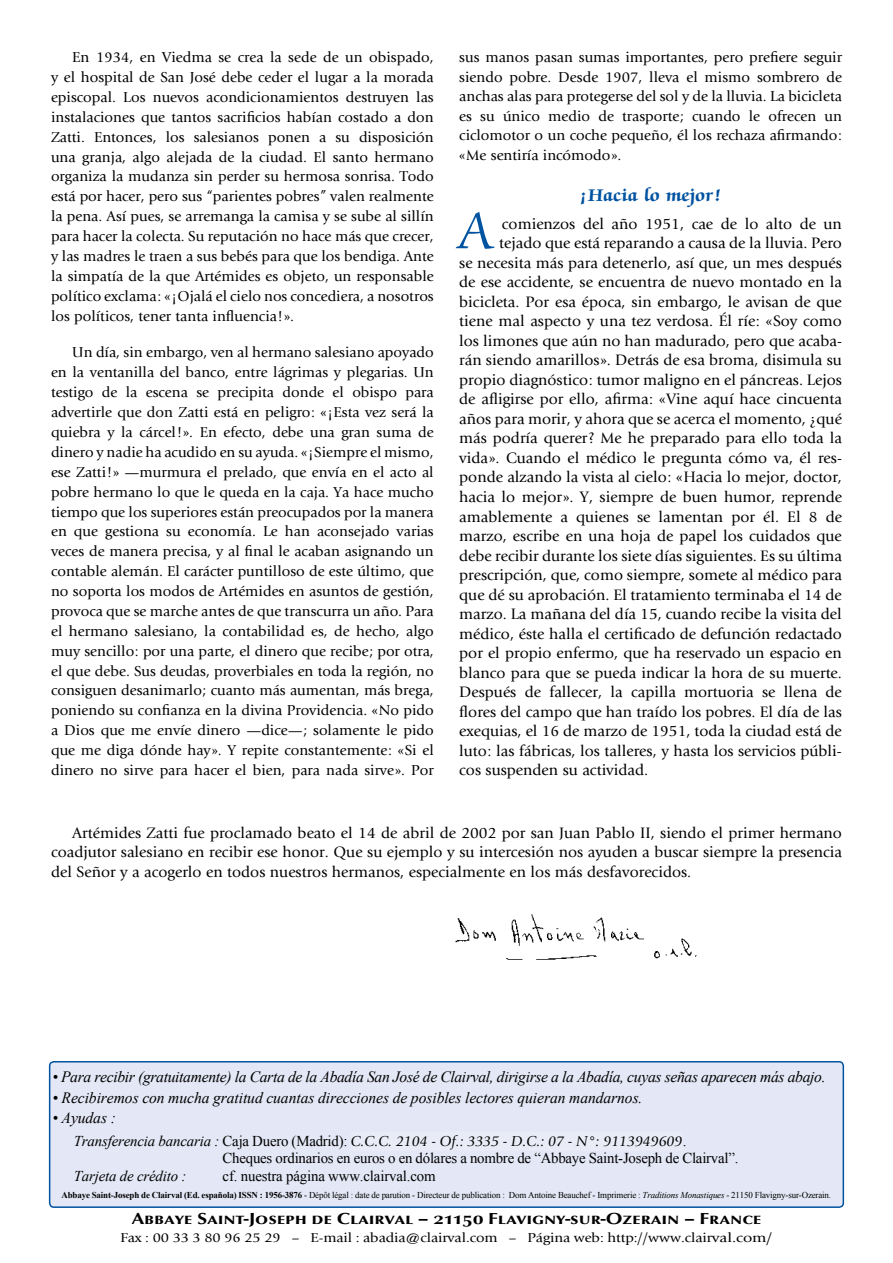
<style>
.page{position:relative;width:893px;height:1263px;background:#fff}
.page>*{position:absolute;margin:0;border:0;box-sizing:border-box;transform-origin:0 0}
.t1{font:60px "Zapf Chancery Std";color:#0053a1;scale:.91 1}
.t2{font:700 19.5px "Zapf Chancery Std";letter-spacing:.015em;color:#0053a1}
.t3{font:700 16.5px "Opus Sm Caps";letter-spacing:-.005em;color:#000;scale:1.2 1}
.t4{font:15.75px/19.5px "Giovanni";color:#000;text-align:justify}
.t5{font:italic 15.75px "Times New Roman";letter-spacing:-.02em;color:#000}
.t6{font:15px/20px "Giovanni";color:#000;text-align:justify}
.t7{font:15px "Times New Roman";letter-spacing:-.015em;color:#000}
.t8{font:italic 15px "Giovanni";letter-spacing:-.01em;color:#000}
.t9{font:italic 15px "Times New Roman";letter-spacing:-.01em;color:#000}
.t10{font:13.5px "Giovanni";letter-spacing:-.005em;color:#000;scale:1.1 1}
.t11{font:9px "Times New Roman";letter-spacing:-.015em;color:#000}
.s1{font-family:"Times New Roman"}
.s2{font-family:"Times New Roman";font-style:normal}
.s3{font-weight:700}
.s4{font-style:italic}
</style>
<div class="page">
<img style="left:455px;top:914px;width:242px;height:46px">
<div style="left:50px;top:1062px;width:793px;height:145px;background:#e4e7f5;border-radius:4px"></div>
<div style="left:351px;top:1131px;width:332px;height:20px;background:#e9ebf7"></div>
<div style="left:49px;top:1061px;width:795px;height:147px;border:2px solid #0053a1;border-radius:4px"></div>
<p class="t6" style="left:51px;top:48px;width:384px;text-indent:21px">En 1934, en Viedma se crea la sede de un obispado, y el hospital de San José debe ceder el lugar a la morada episcopal. Los nuevos acondicionamientos destruyen las instalaciones que tantos sacrificios habían costado a don Zatti. Entonces, los salesianos ponen a su disposición una granja, algo alejada de la ciudad. El santo hermano organiza la mudanza sin perder su hermosa sonrisa. Todo está por hacer, pero sus “parientes pobres” valen realmente la pena. Así pues, se arremanga la camisa y se sube al sillín para hacer la colecta. Su reputación no hace más que crecer, y las madres le traen a sus bebés para que los bendiga. Ante la simpatía de la que Artémides es objeto, un responsable político exclama: «¡Ojalá el cielo nos concediera, a nosotros los políticos, tener tanta influencia!».</p>
<p class="t6" style="left:51px;top:343px;width:384px;text-indent:21px">Un día, sin embargo, ven al hermano salesiano apoyado en la ventanilla del banco, entre lágrimas y plegarias. Un testigo de la escena se precipita donde el obispo para advertirle que don Zatti está en peligro: «¡Esta vez será la quiebra y la cárcel!». En efecto, debe una gran suma de dinero y nadie ha acudido en su ayuda. «¡Siempre el mismo, ese Zatti!» —murmura el prelado, que envía en el acto al pobre hermano lo que le queda en la caja. Ya hace mucho tiempo que los superiores están preocupados por la manera en que gestiona su economía. Le han aconsejado varias veces de manera precisa, y al final le acaban asignando un contable alemán. El carácter puntilloso de este último, que no soporta los modos de Artémides en asuntos de gestión, provoca que se marche antes de que transcurra un año. Para el hermano salesiano, la contabilidad es, de hecho, algo muy sencillo: por una parte, el dinero que recibe; por otra, el que debe. Sus deudas, proverbiales en toda la región, no consiguen desanimarlo; cuanto más aumentan, más brega, poniendo su confianza en la divina Providencia. «No pido a Dios que me envíe dinero —dice—; solamente le pido que me diga dónde hay». Y repite constantemente: «Si el dinero no sirve para hacer el bien, para nada sirve». Por</p>
<p class="t6" style="left:459px;top:48px;width:384px;line-height:19.5px">sus manos pasan sumas importantes, pero prefiere seguir siendo pobre. Desde 1907, lleva el mismo sombrero de anchas alas para protegerse del sol y de la lluvia. La bicicleta es su único medio de trasporte; cuando le ofrecen un ciclomotor o un coche pequeño, él los rechaza afirmando: «Me sentiría incómodo».</p>
<h2 class="t2" style="left:580px;top:185px;width:142px">¡Hacia lo mejor!</h2>
<h1 class="t1" style="left:459px;top:199px;width:38px">A</h1>
<p class="t4" style="left:502px;top:214px;width:342px">comienzos del año 1951, cae de lo alto de un</p>
<p class="t4" style="left:499px;top:234px;width:344px">tejado que está reparando a causa de la lluvia. Pero</p>
<p class="t4" style="left:459px;top:253px;width:384px">se necesita más para detenerlo, así que, un mes después</p>
<p class="t4" style="left:459px;top:273px;width:384px">de ese accidente, se encuentra de nuevo montado en la</p>
<p class="t4" style="left:459px;top:292px;width:384px">bicicleta. Por esa época, sin embargo, le avisan de que</p>
<p class="t4" style="left:459px;top:312px;width:384px">tiene mal aspecto y una tez verdosa. Él ríe: «Soy como</p>
<p class="t4" style="left:459px;top:331px;width:384px">los limones que aún no han madurado, pero que acaba-</p>
<p class="t4" style="left:459px;top:351px;width:384px">rán siendo amarillos». Detrás de esa broma, disimula su</p>
<p class="t4" style="left:459px;top:370px;width:384px">propio diagnóstico: tumor maligno en el páncreas. Lejos</p>
<p class="t4" style="left:459px;top:390px;width:384px">de afligirse por ello, afirma: «Vine aquí hace cincuenta</p>
<p class="t4" style="left:459px;top:409px;width:384px">años para morir, y ahora que se acerca el momento, ¿qué</p>
<p class="t4" style="left:459px;top:429px;width:384px">más podría querer? Me he preparado para ello toda la</p>
<p class="t4" style="left:459px;top:448px;width:384px">vida». Cuando el médico le pregunta cómo va, él res-</p>
<p class="t4" style="left:459px;top:468px;width:384px">ponde alzando la vista al cielo: «Hacia lo mejor, doctor,</p>
<p class="t4" style="left:459px;top:487px;width:384px">hacia lo mejor». Y, siempre de buen humor, reprende</p>
<p class="t4" style="left:459px;top:507px;width:384px">amablemente a quienes se lamentan por él. El 8 de</p>
<p class="t4" style="left:459px;top:526px;width:384px">marzo, escribe en una hoja de papel los cuidados que</p>
<p class="t4" style="left:459px;top:546px;width:384px">debe recibir durante los siete días siguientes. Es su última</p>
<p class="t4" style="left:459px;top:565px;width:384px">prescripción, que, como siempre, somete al médico para</p>
<p class="t4" style="left:459px;top:585px;width:384px">que dé su aprobación. El tratamiento terminaba el 14 de</p>
<p class="t4" style="left:459px;top:604px;width:384px">marzo. La mañana del día 15, cuando recibe la visita del</p>
<p class="t4" style="left:459px;top:624px;width:384px">médico, éste halla el certificado de defunción redactado</p>
<p class="t4" style="left:459px;top:643px;width:384px">por el propio enfermo, que ha reservado un espacio en</p>
<p class="t4" style="left:459px;top:663px;width:384px">blanco para que se pueda indicar la hora de su muerte.</p>
<p class="t4" style="left:459px;top:682px;width:384px">Después de fallecer, la capilla mortuoria se llena de</p>
<p class="t4" style="left:459px;top:702px;width:384px">flores del campo que han traído los pobres. El día de las</p>
<p class="t4" style="left:459px;top:721px;width:384px">exequias, el 16 de marzo de 1951, toda la ciudad está de</p>
<p class="t4" style="left:459px;top:741px;width:384px">luto: las fábricas, los talleres, y hasta los servicios públi-</p>
<p class="t4" style="left:459px;top:760px;width:191px">cos suspenden su actividad.</p>
<p class="t4" style="left:51px;top:823px;width:792px;text-indent:21px">Artémides Zatti fue proclamado beato el 14 de abril de 2002 por san Juan Pablo II, siendo el primer hermano coadjutor salesiano en recibir ese honor. Que su ejemplo y su intercesión nos ayuden a buscar siempre la presencia del Señor y a acogerlo en todos nuestros hermanos, especialmente en los más desfavorecidos.</p>
<p class="t5" style="left:53px;top:1066px;width:775px">• Para recibir (gratuitamente) la Carta de la Abadía San José de Clairval, dirigirse a la Abadía, cuyas señas aparecen más abajo.</p>
<p class="t5" style="left:53px;top:1086px;width:591px">• Recibiremos con mucha gratitud cuantas direcciones de posibles lectores quieran mandarnos.</p>
<p class="t5" style="left:53px;top:1107px;width:65px">• Ayudas :</p>
<p class="t8" style="left:74px;top:1133px;width:614px"><span class="s1">Transferencia bancaria :</span> <span class="s2">Caja Duero (Madrid):</span> C.C.C. 2104 - Of.: 3335 - D.C.: 07 - N°: 9113949609<span class="s2">.</span></p>
<p class="t7" style="left:223px;top:1148px;width:517px">Cheques ordinarios en euros o en dólares a nombre de “Abbaye Saint-Joseph de Clairval”.</p>
<p class="t9" style="left:74px;top:1166px;width:114px">Tarjeta de crédito :</p>
<p class="t7" style="left:223px;top:1166px;width:215px">cf. nuestra página www.clairval.com</p>
<p class="t11" style="left:61px;top:1189px;width:771px"><span class="s3">Abbaye Saint-Joseph de Clairval (Ed. española) ISSN : 1956-3876</span> - Dépôt légal : date de parution - Directeur de publication : Dom Antoine Beauchef - Imprimerie : <span class="s4">Traditions Monastiques</span> - 21150 Flavigny-sur-Ozerain.</p>
<p class="t3" style="left:131px;top:1209px;width:527px">Abbaye Saint-Joseph de Clairval – 21150 Flavigny-sur-Ozerain – France</p>
<p class="t10" style="left:120px;top:1229px;width:594px">Fax : 00 33 3 80 96 25 29 – E-mail : abadia@clairval.com – Página web: http://www.clairval.com/</p>
</div>
